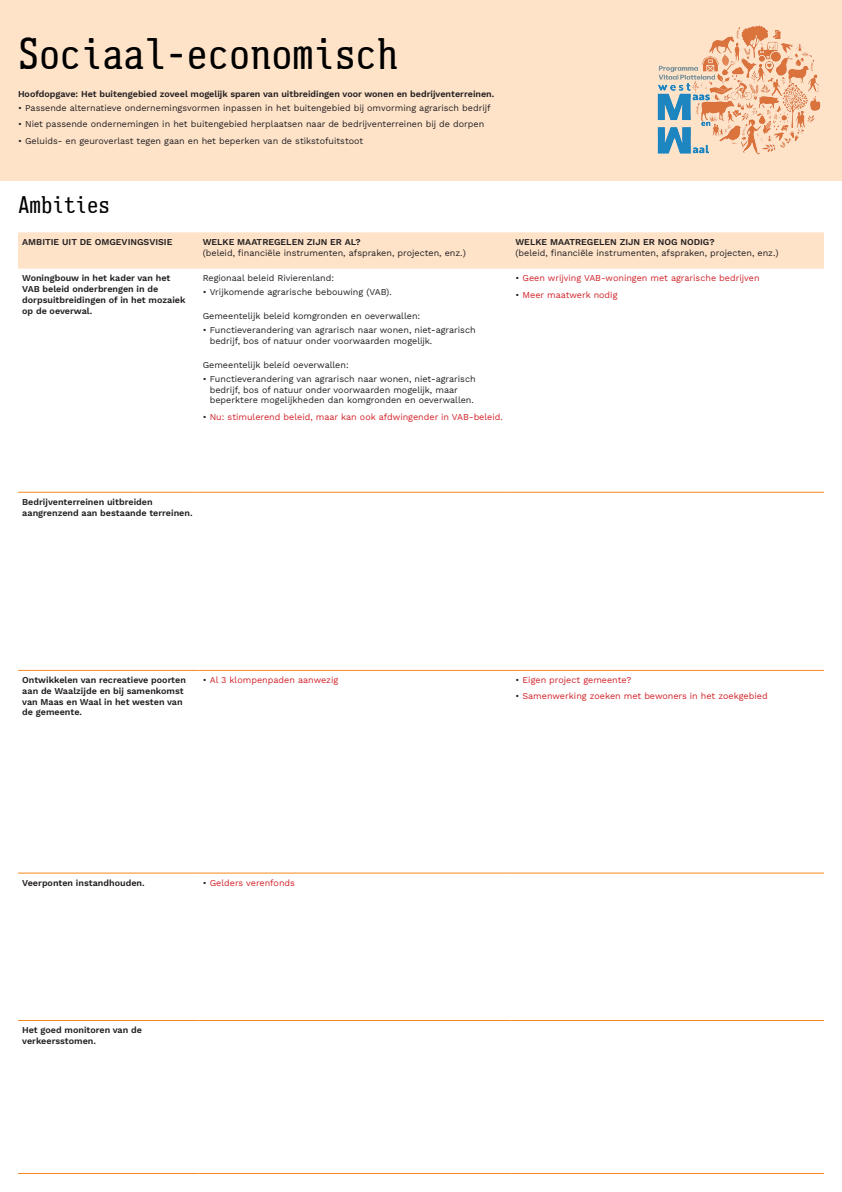
<style>
.page{position:relative;width:842px;height:1192px;background:#fff}
.page>*{position:absolute;margin:0;border:0;box-sizing:border-box;transform-origin:0 0}
.t1{font:44px "Pennsylvania";color:#000}
.t2{font:24px "Pennsylvania";color:#000}
.t3{font:9px/10.8px "Work Sans";color:#231f20}
.t4{font:600 9px/10.8px "Work Sans";color:#231f20}
.t5{font:9px "Work Sans";color:#d1232a}
.s1{color:#231f20}
</style>
<div class="page">
<div style="left:0;top:0;width:842px;height:181px;background:#fee3c9"></div>
<div style="left:18px;top:232px;width:806px;height:37px;background:#fee3c9"></div>
<hr style="left:18px;top:492px;width:180px;height:1px;background:#f5871f">
<hr style="left:198px;top:492px;width:313px;height:1px;background:#f5871f">
<hr style="left:511px;top:492px;width:313px;height:1px;background:#f5871f">
<hr style="left:18px;top:670px;width:180px;height:1px;background:#f5871f">
<hr style="left:198px;top:670px;width:313px;height:1px;background:#f5871f">
<hr style="left:511px;top:670px;width:313px;height:1px;background:#f5871f">
<hr style="left:18px;top:873px;width:180px;height:1px;background:#f5871f">
<hr style="left:198px;top:873px;width:313px;height:1px;background:#f5871f">
<hr style="left:511px;top:873px;width:313px;height:1px;background:#f5871f">
<hr style="left:18px;top:1020px;width:180px;height:1px;background:#f5871f">
<hr style="left:198px;top:1020px;width:313px;height:1px;background:#f5871f">
<hr style="left:511px;top:1020px;width:313px;height:1px;background:#f5871f">
<hr style="left:18px;top:1173px;width:180px;height:1px;background:#f5871f">
<hr style="left:198px;top:1173px;width:313px;height:1px;background:#f5871f">
<hr style="left:511px;top:1173px;width:313px;height:1px;background:#f5871f">
<img style="left:657px;top:25px;width:164px;height:130px">
<h1 class="t1" style="left:18px;top:29px;width:382px">Sociaal-economisch</h1>
<p class="t4" style="left:18px;top:88px;width:478px">Hoofdopgave: Het buitengebied zoveel mogelijk sparen van uitbreidingen voor wonen en bedrijventerreinen.</p>
<p class="t3" style="left:18px;top:102px;width:474px">• Passende alternatieve ondernemingsvormen inpassen in het buitengebied bij omvorming agrarisch bedrijf</p>
<p class="t3" style="left:18px;top:118px;width:468px">• Niet passende ondernemingen in het buitengebied herplaatsen naar de bedrijventerreinen bij de dorpen</p>
<p class="t3" style="left:18px;top:135px;width:347px">• Geluids- en geuroverlast tegen gaan en het beperken van de stikstofuitstoot</p>
<h2 class="t2" style="left:18px;top:192px;width:94px">Ambities</h2>
<p class="t4" style="left:22px;top:236px;width:152px">AMBITIE UIT DE OMGEVINGSVISIE</p>
<p class="t4" style="left:203px;top:236px;width:160px">WELKE MAATREGELEN ZIJN ER AL?</p>
<p class="t3" style="left:203px;top:247px;width:265px">(beleid, financiële instrumenten, afspraken, projecten, enz.)</p>
<p class="t4" style="left:22px;top:272px;width:165px">Woningbouw in het kader van het<br>VAB beleid onderbrengen in de dorpsuitbreidingen of in het mozaiek op de oeverwal.</p>
<p class="t3" style="left:203px;top:272px;width:133px">Regionaal beleid Rivierenland:</p>
<p class="t3" style="left:203px;top:286px;width:191px">• Vrijkomende agrarische bebouwing (VAB).</p>
<p class="t3" style="left:203px;top:311px;width:219px">Gemeentelijk beleid komgronden en oeverwallen:</p>
<p class="t3" style="left:210px;top:324px;width:267px;text-indent:-7px">• Functieverandering van agrarisch naar wonen, niet-agrarisch bedrijf, bos of natuur onder voorwaarden mogelijk.</p>
<p class="t3" style="left:203px;top:359px;width:148px">Gemeentelijk beleid oeverwallen:</p>
<p class="t3" style="left:210px;top:373px;width:267px;text-indent:-7px">• Functieverandering van agrarisch naar wonen, niet-agrarisch bedrijf, bos of natuur onder voorwaarden mogelijk, maar beperktere mogelijkheden dan komgronden en oeverwallen.</p>
<p class="t5" style="left:203px;top:410px;width:302px"><span class="s1">•</span> Nu: stimulerend beleid, maar kan ook afdwingender in VAB-beleid.</p>
<p class="t4" style="left:515px;top:236px;width:201px">WELKE MAATREGELEN ZIJN ER NOG NODIG?</p>
<p class="t3" style="left:515px;top:247px;width:265px">(beleid, financiële instrumenten, afspraken, projecten, enz.)</p>
<p class="t5" style="left:515px;top:271px;width:246px"><span class="s1">•</span> Geen wrijving VAB-woningen met agrarische bedrijven</p>
<p class="t5" style="left:515px;top:288px;width:103px"><span class="s1">•</span> Meer maatwerk nodig</p>
<p class="t4" style="left:22px;top:496px;width:172px">Bedrijventerreinen uitbreiden aangrenzend aan bestaande terreinen.</p>
<p class="t4" style="left:22px;top:674px;width:165px">Ontwikkelen van recreatieve poorten aan de Waalzijde en bij samenkomst van Maas en Waal in het westen van de gemeente.</p>
<p class="t5" style="left:203px;top:673px;width:137px"><span class="s1">•</span> Al 3 klompenpaden aanwezig</p>
<p class="t5" style="left:515px;top:673px;width:117px"><span class="s1">•</span> Eigen project gemeente?</p>
<p class="t5" style="left:515px;top:690px;width:254px"><span class="s1">•</span> Samenwerking zoeken met bewoners in het zoekgebied</p>
<p class="t4" style="left:22px;top:877px;width:124px">Veerponten instandhouden.</p>
<p class="t5" style="left:203px;top:876px;width:94px"><span class="s1">•</span> Gelders verenfonds</p>
<p class="t4" style="left:22px;top:1024px;width:121px">Het goed monitoren van de verkeersstomen.</p>
</div>
